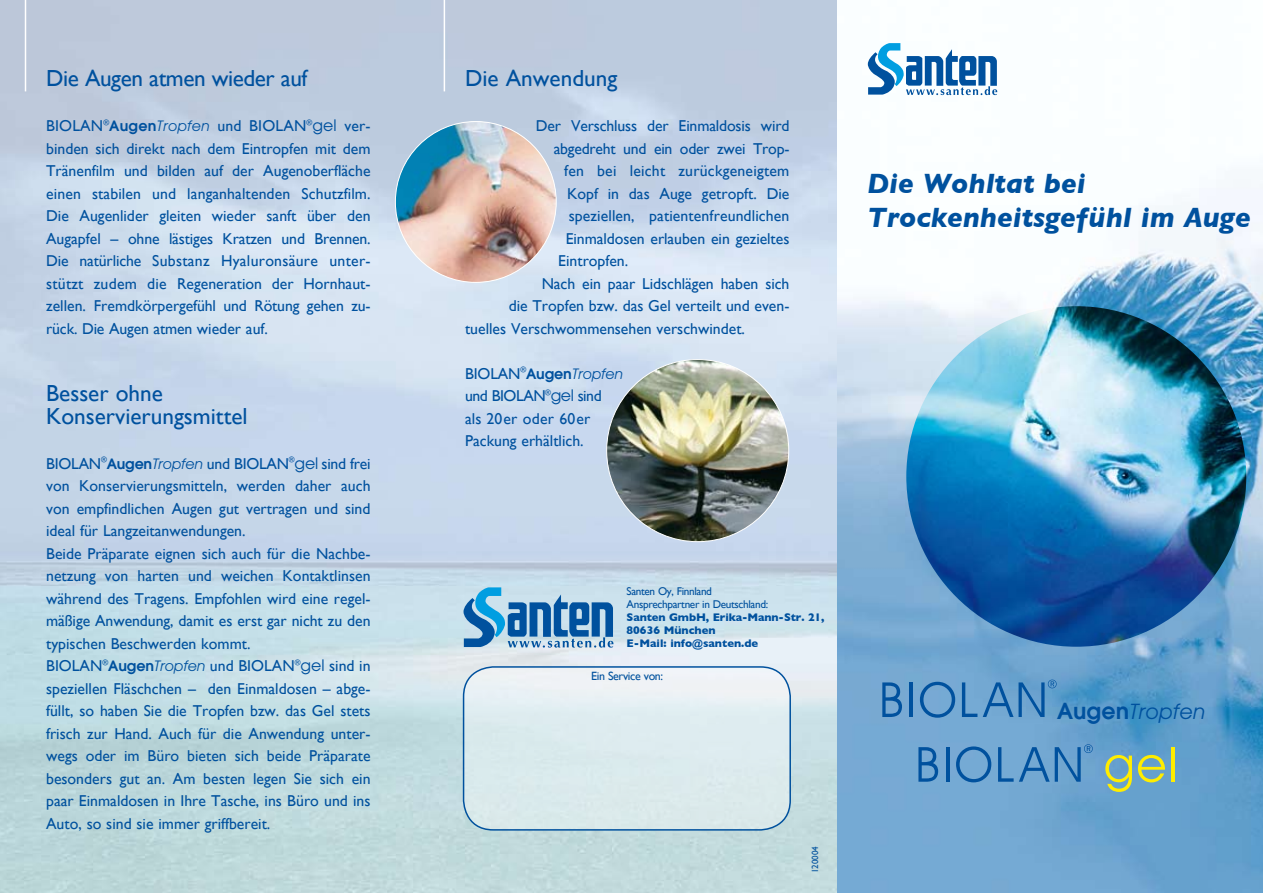
<style>
.page{position:relative;width:1263px;height:893px;background:#fff}
.page>*{position:absolute;margin:0;border:0;box-sizing:border-box;transform-origin:0 0}
.t1{font:italic 700 28.5px/34.2px "Gill Sans";color:#00519e}
.t2{font:23.25px/22.5px "Gill Sans";color:#00519e}
.t3{font:23.25px "Gill Sans";letter-spacing:-.02em;color:#00519e}
.t4{font:italic 22.95px "Avant Garde Gothic Itc T";color:#00519e}
.t5{font:15.75px/22.5px "Gill Sans";color:#00519e}
.t6{font:italic 15.75px "Avant Garde Gothic Itc T";letter-spacing:-.01em;color:#00519e}
.t7{font:12px "Gill Sans";letter-spacing:-.03em;color:#00519e}
.t8{font:700 11.25px/12.9px "Gill Sans";color:#00519e}
.t9{font:11.25px/12.9px "Gill Sans";letter-spacing:-.03em;color:#00519e}
.t10{font:9px "Gill Sans";color:#00519e}
.s1{font-family:"Avant Garde Gothic Itc T";font-weight:600}
.s2{font-family:"Avant Garde Gothic Itc T";font-style:italic}
.s3{font-family:"Avant Garde"}
.s4{font-family:"Gill Sans";font-style:normal}
.s5{font-weight:600;font-style:normal}
.s6{font-weight:600;font-style:normal;font-size:24.45px}
</style>
<div class="page">
<img style="left:0;top:0;width:838px;height:893px">
<hr style="left:25px;top:0;width:1px;height:91px;background:#fff">
<hr style="left:444px;top:0;width:1px;height:91px;background:#fff">
<svg style="left:463px;top:587px;width:150px;height:61px;background:#70a5cd"></svg>
<img style="left:838px;top:62px;width:425px;height:831px">
<img style="left:906px;top:306px;width:340px;height:341px;border-radius:170px">
<svg style="left:918px;top:747px;width:20px;height:35px"></svg>
<hr style="left:946px;top:747px;width:3px;height:35px;background:#00519e">
<svg style="left:956px;top:746px;width:35px;height:36px"></svg>
<svg style="left:998px;top:747px;width:15px;height:35px"></svg>
<svg style="left:1019px;top:744px;width:74px;height:38px;background:#5792c5"></svg>
<svg style="left:1105px;top:755px;width:27px;height:37px"></svg>
<svg style="left:1138px;top:755px;width:27px;height:27px"></svg>
<hr style="left:1171px;top:747px;width:3px;height:35px;background:#ffed00">
<svg style="left:882px;top:682px;width:20px;height:35px"></svg>
<hr style="left:910px;top:682px;width:3px;height:35px;background:#00519e">
<svg style="left:920px;top:682px;width:35px;height:36px"></svg>
<svg style="left:962px;top:682px;width:15px;height:35px"></svg>
<svg style="left:983px;top:680px;width:73px;height:37px;background:#5390c3"></svg>
<img style="left:607px;top:360px;width:182px;height:182px;border-radius:91px">
<img style="left:395px;top:122px;width:161px;height:160px;border-radius:79px">
<svg style="left:868px;top:43px;width:129px;height:52px"></svg>
<div style="left:464px;top:667px;width:326px;height:163px;background:linear-gradient(to bottom,#eaf1f6,#d4e7e8);border-radius:30px"></div>
<div style="left:463px;top:666px;width:328px;height:165px;border:2px solid #00519e;border-radius:30px"></div>
<h2 class="t3" style="left:46px;top:65px;width:263px">Die Augen atmen wieder auf</h2>
<p class="t5" style="left:46px;top:114px;width:326px">BIOLAN<sup>®</sup><span class="s1">Augen</span><span class="s2">Tropfen</span> und BIOLAN<sup>®</sup><span class="s3">gel</span> ver&shy;binden sich direkt nach dem Eintropfen mit dem Tränenfilm und bilden auf der Augenoberfläche einen stabilen und langanhaltenden Schutzfilm.<br>Die Augenlider gleiten wieder sanft über den Augapfel – ohne lästiges Kratzen und Brennen.<br>Die natürliche Substanz Hyaluronsäure unter&shy;stützt zudem die Regeneration der Hornhaut-- zellen. Fremdkörpergefühl und Rötung gehen zu&shy;rück. Die Augen atmen wieder auf.</p>
<h2 class="t2" style="left:46px;top:382px;width:203px">Besser ohne<br>Konservierungsmittel</h2>
<p class="t5" style="left:46px;top:452px;width:326px">BIOLAN<sup>®</sup><span class="s1">Augen</span><span class="s2">Tropfen</span> und BIOLAN<sup>®</sup><span class="s3">gel</span> sind frei von Konservierungsmitteln, werden daher auch von empfindlichen Augen gut vertragen und sind ideal für Langzeitanwendungen.<br>Beide Präparate eignen sich auch für die Nachbe&shy;netzung von harten und weichen Kontaktlinsen während des Tragens. Empfohlen wird eine regel&shy;mäßige Anwendung, damit es erst gar nicht zu den typischen Beschwerden kommt.<br>BIOLAN<sup>®</sup><span class="s1">Augen</span><span class="s2">Tropfen</span> und BIOLAN<sup>®</sup><span class="s3">gel</span> sind in speziellen Fläschchen – den Einmaldosen – abge&shy;füllt, so haben Sie die Tropfen bzw. das Gel stets frisch zur Hand. Auch für die Anwendung unter&shy;wegs oder im Büro bieten sich beide Präparate besonders gut an. Am besten legen Sie sich ein paar Einmaldosen in Ihre Tasche, ins Büro und ins Auto, so sind sie immer griffbereit.</p>
<h2 class="t2" style="left:465px;top:67px;width:154px">Die Anwendung</h2>
<p class="t5" style="left:536px;top:114px;width:255px">Der Verschluss der Einmaldosis wird</p>
<p class="t5" style="left:554px;top:137px;width:234px">abgedreht und ein oder zwei Trop---</p>
<p class="t5" style="left:564px;top:159px;width:227px">fen bei leicht zurückgeneigtem</p>
<p class="t5" style="left:567px;top:182px;width:224px">Kopf in das Auge getropft. Die</p>
<p class="t5" style="left:569px;top:204px;width:222px">speziellen, patientenfreundlichen</p>
<p class="t5" style="left:566px;top:227px;width:225px">Einmaldosen erlauben ein gezieltes</p>
<p class="t5" style="left:558px;top:249px;width:72px">Eintropfen.</p>
<p class="t5" style="left:542px;top:272px;width:249px">Nach ein paar Lidschlägen haben sich</p>
<p class="t5" style="left:509px;top:294px;width:278px">die Tropfen bzw. das Gel verteilt und even-----</p>
<p class="t5" style="left:465px;top:317px;width:281px">tuelles Verschwommensehen verschwindet.</p>
<p class="t6" style="left:465px;top:364px;width:160px"><span class="s4">BIOLAN</span><sup>®</sup><span class="s5">Augen</span>Tropfen</p>
<p class="t5" style="left:465px;top:384px;width:138px">und BIOLAN<sup>®</sup><span class="s3">gel</span> sind als 20er oder 60er<br>Packung erhältlich.</p>
<h1 class="t1" style="left:867px;top:166px;width:385px">Die Wohltat bei<br>Trockenheitsgefühl im Auge</h1>
<p class="t9" style="left:627px;top:585px;width:143px">Santen Oy, Finnland<br>Ansprechpartner in Deutschland:</p>
<p class="t8" style="left:627px;top:611px;width:199px">Santen GmbH, Erika-Mann-Str. 21,<br>80636 München<br>E-Mail: info@santen.de</p>
<p class="t7" style="left:591px;top:668px;width:73px">Ein Service von:</p>
<p class="t10" style="left:810px;top:873px;width:28px;rotate:-90deg">120004</p>
<h3 class="t4" style="left:1057px;top:697px;width:150px"><span class="s6">Augen</span>Tropfen</h3>
</div>
